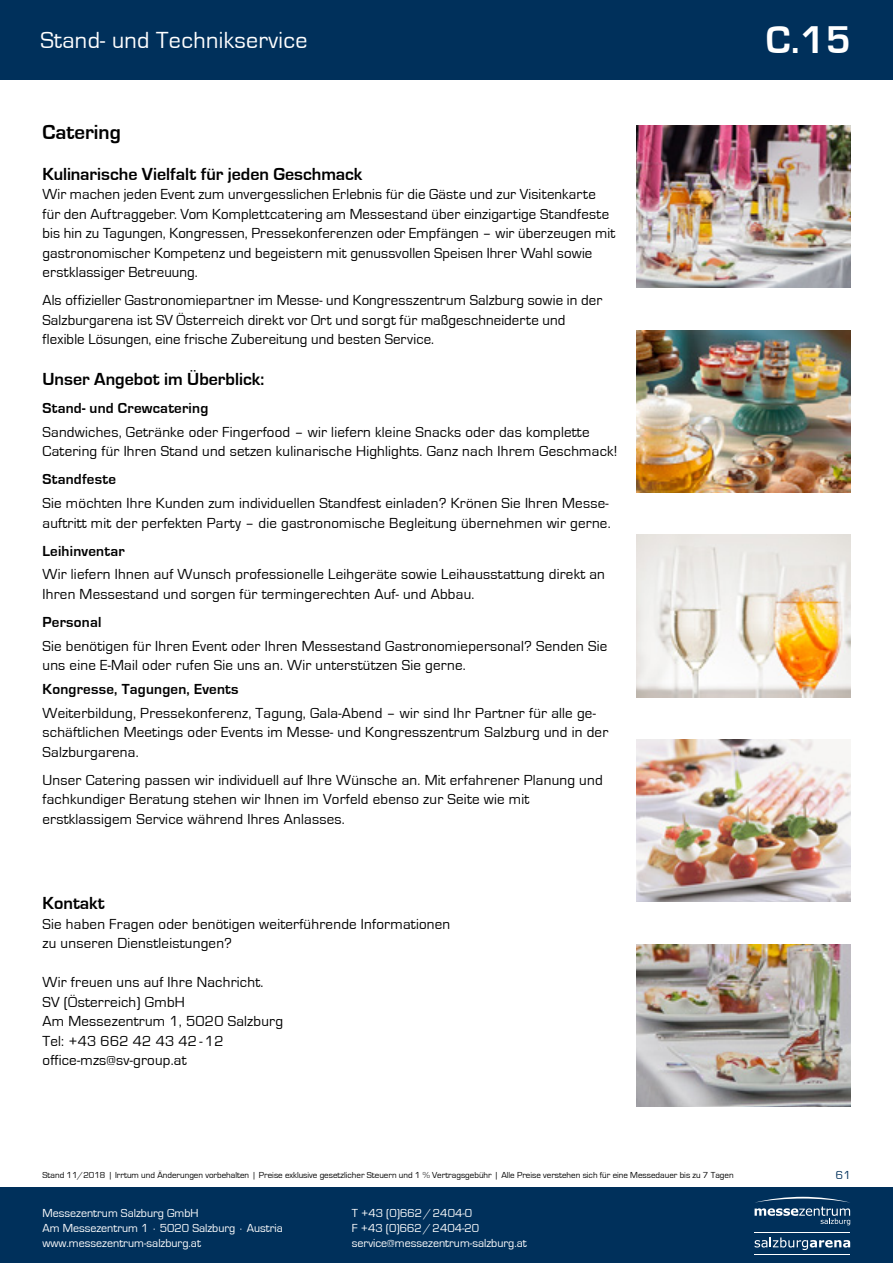
<style>
.page{position:relative;width:893px;height:1263px;background:#fff}
.page>*{position:absolute;margin:0;border:0;box-sizing:border-box;transform-origin:0 0}
.t1{font:700 39.9px "Eurostile";color:#fff}
.t2{font:24px "Eurostile";letter-spacing:.015em;color:#fff}
.t3{font:700 21px "Eurostile";color:#000}
.t4{font:700 18px "Eurostile";color:#000}
.t5{font:15px/19.5px "Eurostile";letter-spacing:.015em;color:#000}
.t6{font:700 15px "Eurostile";letter-spacing:.015em;color:#000}
.t7{font:12px/15px "Eurostile";color:#fff}
.t8{font:12px "Eurostile";color:#00305b}
.t9{font:9px "Eurostile";color:#000}
</style>
<div class="page">
<div style="left:0;top:0;width:893px;height:79px;background:#00305b"></div>
<div style="left:0;top:1187px;width:893px;height:76px;background:#00305b"></div>
<hr style="left:755px;top:1232px;width:95px;height:1px;background:#fff">
<hr style="left:755px;top:1254px;width:95px;height:1px;background:#fff">
<svg style="left:755px;top:1237px;width:95px;height:13px"></svg>
<svg style="left:754px;top:1197px;width:96px;height:28px"></svg>
<img style="left:636px;top:125px;width:214px;height:163px">
<img style="left:636px;top:330px;width:214px;height:162px">
<img style="left:636px;top:739px;width:214px;height:163px">
<img style="left:636px;top:535px;width:214px;height:162px">
<img style="left:637px;top:944px;width:214px;height:162px">
<h2 class="t2" style="left:40px;top:27px;width:268px">Stand- und Technikservice</h2>
<h3 class="t3" style="left:43px;top:121px;width:80px">Catering</h3>
<p class="t4" style="left:43px;top:164px;width:322px">Kulinarische Vielfalt für jeden Geschmack</p>
<p class="t5" style="left:43px;top:185px;width:574px">Wir machen jeden Event zum unvergesslichen Erlebnis für die Gäste und zur Visitenkarte für den Auftraggeber. Vom Komplettcatering am Messestand über einzigartige Standfeste bis hin zu Tagungen, Kongressen, Pressekonferenzen oder Empfängen – wir überzeugen mit gastronomischer Kompetenz und begeistern mit genussvollen Speisen Ihrer Wahl sowie erstklassiger Betreuung.</p>
<p class="t5" style="left:43px;top:291px;width:561px">Als offizieller Gastronomiepartner im Messe- und Kongresszentrum Salzburg sowie in der<br>Salzburgarena ist SV Österreich direkt vor Ort und sorgt für maßgeschneiderte und flexible Lösungen, eine frische Zubereitung und besten Service.</p>
<p class="t4" style="left:43px;top:369px;width:223px">Unser Angebot im Überblick:</p>
<p class="t6" style="left:43px;top:400px;width:167px">Stand- und Crewcatering</p>
<p class="t5" style="left:43px;top:422px;width:576px">Sandwiches, Getränke oder Fingerfood – wir liefern kleine Snacks oder das komplette<br>Catering für Ihren Stand und setzen kulinarische Highlights. Ganz nach Ihrem Geschmack!</p>
<p class="t6" style="left:43px;top:471px;width:75px">Standfeste</p>
<p class="t5" style="left:43px;top:494px;width:570px">Sie möchten Ihre Kunden zum individuellen Standfest einladen? Krönen Sie Ihren Messe&shy;auftritt mit der perfekten Party – die gastronomische Begleitung übernehmen wir gerne.</p>
<p class="t6" style="left:43px;top:542px;width:84px">Leihinventar</p>
<p class="t5" style="left:43px;top:565px;width:564px">Wir liefern Ihnen auf Wunsch professionelle Leihgeräte sowie Leihausstattung direkt an<br>Ihren Messestand und sorgen für termingerechten Auf- und Abbau.</p>
<p class="t6" style="left:43px;top:614px;width:60px">Personal</p>
<p class="t5" style="left:43px;top:636px;width:566px">Sie benötigen für Ihren Event oder Ihren Messestand Gastronomiepersonal? Senden Sie uns eine E-Mail oder rufen Sie uns an. Wir unterstützen Sie gerne.</p>
<p class="t6" style="left:43px;top:681px;width:198px">Kongresse, Tagungen, Events</p>
<p class="t5" style="left:43px;top:703px;width:567px">Weiterbildung, Pressekonferenz, Tagung, Gala-Abend – wir sind Ihr Partner für alle ge&shy;schäftlichen Meetings oder Events im Messe- und Kongresszentrum Salzburg und in der<br>Salzburgarena.</p>
<p class="t5" style="left:43px;top:770px;width:562px">Unser Catering passen wir individuell auf Ihre Wünsche an. Mit erfahrener Planung und fachkundiger Beratung stehen wir Ihnen im Vorfeld ebenso zur Seite wie mit erstklassigem Service während Ihres Anlasses.</p>
<p class="t4" style="left:43px;top:893px;width:64px">Kontakt</p>
<p class="t5" style="left:43px;top:914px;width:409px">Sie haben Fragen oder benötigen weiterführende Informationen zu unseren Dienstleistungen?</p>
<p class="t5" style="left:43px;top:973px;width:242px">Wir freuen uns auf Ihre Nachricht.<br>SV (Österreich) GmbH<br>Am Messezentrum 1, 5020 Salzburg<br>Tel: +43 662 42 43 42 - 12 office-mzs@sv-group.at</p>
<h1 class="t1" style="left:766px;top:18px;width:86px">C.15</h1>
<p class="t9" style="left:43px;top:1170px;width:693px">Stand 11/2018 | Irrtum und Änderungen vorbehalten | Preise exklusive gesetzlicher Steuern und 1 % Vertragsgebühr | Alle Preise verstehen sich für eine Messedauer bis zu 7 Tagen</p>
<p class="t7" style="left:42px;top:1206px;width:242px">Messezentrum Salzburg GmbH<br>Am Messezentrum 1 ∙ 5020 Salzburg ∙ Austria www.messezentrum-salzburg.at</p>
<p class="t7" style="left:352px;top:1206px;width:176px">T +43 (0)662/2404-0<br>F +43 (0)662/2404-20 service@messezentrum-salzburg.at</p>
<p class="t8" style="left:836px;top:1168px;width:16px">61</p>
</div>
